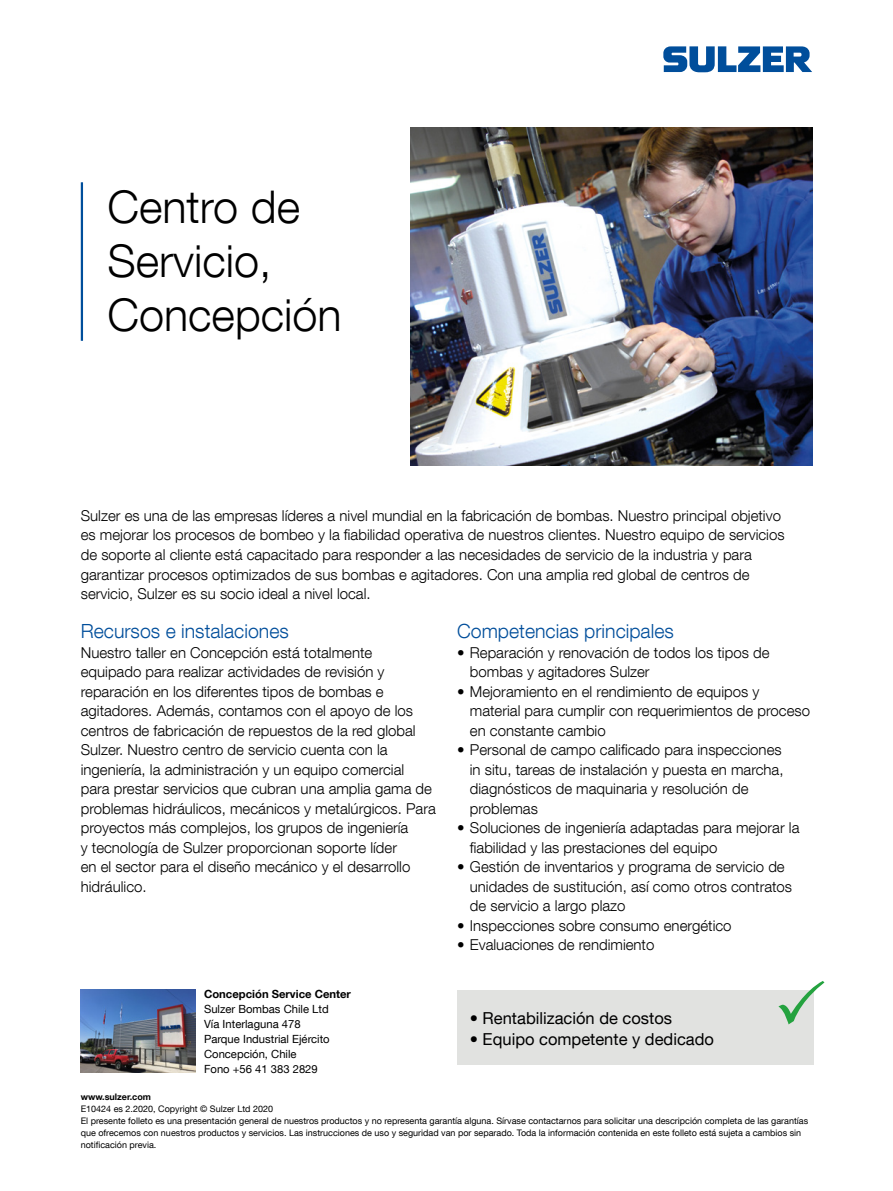
<style>
.page{position:relative;width:893px;height:1191px;background:#fff}
.page>*{position:absolute;margin:0;border:0;box-sizing:border-box;transform-origin:0 0}
.Cover_title{font:300 45px "Helvetica Neue LT Com";color:#000}
.Body_text{font:300 19.5px "Helvetica Neue LT Com";color:#004e9b}
.Subtitle_blue{font:300 19.5px "Helvetica Neue LT Com";color:#004e9b}
.t1{font:16.5px "Helvetica Neue LT Com";color:#000}
.Body_text-2{font:300 15px/19.5px "Helvetica Neue LT Com";color:#000}
.Contact{font:11.25px/15px "Helvetica Neue LT Com";color:#000}
.Contact_company_name{font:700 11.25px "Helvetica Neue LT Com";color:#000}
.Disclaimer{font:9px/12px "Helvetica Neue LT Com";color:#000}
.URL{font:700 9px "Helvetica Neue LT Com";color:#000}
</style>
<div class="page">
<img style="left:81px;top:990px;width:115px;height:82px">
<svg style="left:663px;top:46px;width:149px;height:26px"></svg>
<hr style="left:81px;top:182px;width:2px;height:159px;background:#004e9b">
<div style="left:457px;top:989px;width:356px;height:75px;background:#e1e2e0"></div>
<svg style="left:778px;top:981px;width:46px;height:43px"></svg>
<img style="left:411px;top:128px;width:401px;height:338px">
<p class="Cover_title" style="left:107px;top:179px;width:194px">Centro de</p>
<p class="Cover_title" style="left:107px;top:233px;width:166px">Servicio,</p>
<p class="Cover_title" style="left:107px;top:287px;width:236px">Concepción</p>
<p class="Body_text-2" style="left:81px;top:505px;width:705px">Sulzer es una de las empresas líderes a nivel mundial en la fabricación de bombas. Nuestro principal objetivo es mejorar los procesos de bombeo y la fiabilidad operativa de nuestros clientes. Nuestro equipo de servicios de soporte al cliente está capacitado para responder a las necesidades de servicio de la industria y para garantizar procesos optimizados de sus bombas e agitadores. Con una amplia red global de centros de servicio, Sulzer es su socio ideal a nivel local.</p>
<p class="Body_text" style="left:457px;top:619px;width:218px">Competencias principales</p>
<p class="Body_text-2" style="left:470px;top:642px;width:301px;text-indent:-13px">• Reparación y renovación de todos los tipos de bombas y agitadores Sulzer</p>
<p class="Body_text-2" style="left:470px;top:681px;width:342px;text-indent:-13px">• Mejoramiento en el rendimiento de equipos y material para cumplir con requerimientos de proceso en constante cambio</p>
<p class="Body_text-2" style="left:470px;top:739px;width:315px;text-indent:-13px">• Personal de campo calificado para inspecciones in situ, tareas de instalación y puesta en marcha, diagnósticos de maquinaria y resolución de problemas</p>
<p class="Body_text-2" style="left:470px;top:817px;width:331px;text-indent:-13px">• Soluciones de ingeniería adaptadas para mejorar la fiabilidad y las prestaciones del equipo</p>
<p class="Body_text-2" style="left:470px;top:856px;width:324px;text-indent:-13px">• Gestión de inventarios y programa de servicio de unidades de sustitución, así como otros contratos de servicio a largo plazo</p>
<p class="Body_text-2" style="left:457px;top:915px;width:276px">• Inspecciones sobre consumo energético</p>
<p class="Body_text-2" style="left:457px;top:934px;width:199px">• Evaluaciones de rendimiento</p>
<p class="Subtitle_blue" style="left:81px;top:619px;width:210px">Recursos e instalaciones</p>
<p class="Body_text-2" style="left:81px;top:642px;width:357px">Nuestro taller en Concepción está totalmente equipado para realizar actividades de revisión y reparación en los diferentes tipos de bombas e agitadores. Además, contamos con el apoyo de los centros de fabricación de repuestos de la red global Sulzer. Nuestro centro de servicio cuenta con la ingeniería, la administración y un equipo comercial para prestar servicios que cubran una amplia gama de problemas hidráulicos, mecánicos y metalúrgicos. Para proyectos más complejos, los grupos de ingeniería<br>y tecnología de Sulzer proporcionan soporte líder<br>en el sector para el diseño mecánico y el desarrollo hidráulico.</p>
<p class="Contact_company_name" style="left:204px;top:986px;width:148px">Concepción Service Center</p>
<p class="Contact" style="left:204px;top:1001px;width:126px">Sulzer Bombas Chile Ltd<br>Vía Interlaguna 478</p>
<p class="Contact" style="left:204px;top:1031px;width:127px">Parque Industrial Ejército</p>
<p class="Contact" style="left:204px;top:1046px;width:94px">Concepción, Chile</p>
<p class="Contact" style="left:204px;top:1061px;width:115px">Fono +56 41 383 2829</p>
<p class="t1" style="left:470px;top:1007px;width:204px">• Rentabilización de costos</p>
<p class="t1" style="left:470px;top:1028px;width:246px">• Equipo competente y dedicado</p>
<p class="URL" style="left:81px;top:1091px;width:72px">www.sulzer.com</p>
<p class="Disclaimer" style="left:81px;top:1103px;width:194px">E10424 es 2.2020, Copyright © Sulzer Ltd 2020</p>
<p class="Disclaimer" style="left:81px;top:1115px;width:729px">El presente folleto es una presentación general de nuestros productos y no representa garantía alguna. Sírvase contactarnos para solicitar una descripción completa de las garantías que ofrecemos con nuestros productos y servicios. Las instrucciones de uso y seguridad van por separado. Toda la información contenida en este folleto está sujeta a cambios sin notificación previa.</p>
</div>
